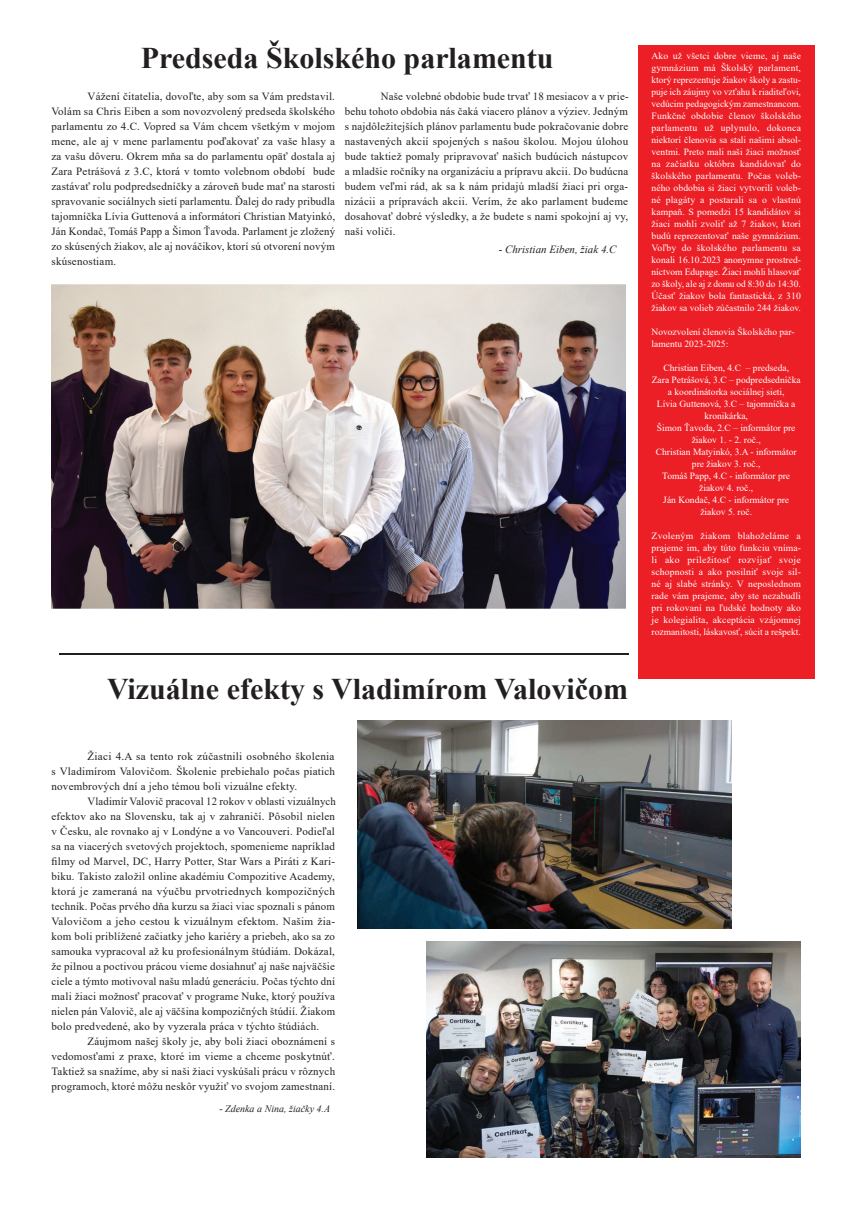
<style>
.page{position:relative;width:859px;height:1208px;background:#fff}
.page>*{position:absolute;margin:0;border:0;box-sizing:border-box;transform-origin:0 0}
.t1{font:700 30px "Times New Roman";color:#231f20}
.t2{font:11px/15px "Times New Roman";letter-spacing:.02em;color:#231f20;text-align:justify}
.t3{font:italic 11px "Times New Roman";color:#231f20}
.t4{font:italic 10px "Times New Roman";color:#231f20}
.t5{font:9.5px/12px "Times New Roman";color:#fff;text-align:justify}
</style>
<div class="page">
<div style="left:638px;top:45px;width:176px;height:633px;background:#ed1f26"></div>
<hr style="left:59px;top:653px;width:569px;height:1px;background:#231f20">
<img style="left:357px;top:720px;width:375px;height:208px">
<img style="left:426px;top:941px;width:375px;height:216px">
<img style="left:52px;top:285px;width:574px;height:323px">
<h1 class="t1" style="left:141px;top:37px;width:414px">Predseda Školského parlamentu</h1>
<p class="t2" style="left:52px;top:88px;width:285px;text-indent:36px">Vážení čitatelia, dovoľte, aby som sa Vám predstavil.<br>Volám sa Chris Eiben a som novozvolený predseda školského parlamentu zo 4.C. Vopred sa Vám chcem všetkým v mojom mene, ale aj v mene parlamentu poďakovať za vaše hlasy a za vašu dôveru. Okrem mňa sa do parlamentu opäť dostala aj Zara Petrášová z 3.C, ktorá v tomto volebnom období bude zastávať rolu podpredsedníčky a zároveň bude mať na starosti spravovanie sociálnych sietí parlamentu. Ďalej do rady pribudla tajomníčka Lívia Guttenová a informátori Christian Matyinkó, Ján Kondač, Tomáš Papp a Šimon Ťavoda. Parlament je zložený zo skúsených žiakov, ale aj nováčikov, ktorí sú otvorení novým skúsenostiam.</p>
<p class="t2" style="left:345px;top:89px;width:285px;text-indent:36px">Naše volebné obdobie bude trvať 18 mesiacov a v prie&shy;behu tohoto obdobia nás čaká viacero plánov a výziev. Jedným s najdôležitejších plánov parlamentu bude pokračovanie dobre nastavených akcií spojených s našou školou. Mojou úlohou bude taktiež pomaly pripravovať našich budúcich nástupcov a mladšie ročníky na organizáciu a prípravu akcii. Do budúcna budem veľmi rád, ak sa k nám pridajú mladší žiaci pri orga&shy;nizácii a prípravách akcii. Verím, že ako parlament budeme dosahovať dobré výsledky, a že budete s nami spokojní aj vy, naši voliči.</p>
<p class="t3" style="left:499px;top:241px;width:119px">- Christian Eiben, žiak 4.C</p>
<h1 class="t1" style="left:107px;top:667px;width:523px">Vizuálne efekty s Vladimírom Valovičom</h1>
<p class="t2" style="left:52px;top:748px;width:285px;text-indent:36px">Žiaci 4.A sa tento rok zúčastnili osobného školenia s Vladimírom Valovičom. Školenie prebiehalo počas piatich novembrových dní a jeho témou boli vizuálne efekty.</p>
<p class="t2" style="left:52px;top:793px;width:286px;text-indent:36px">Vladimír Valovič pracoval 12 rokov v oblasti vizuálnych efektov ako na Slovensku, tak aj v zahraničí. Pôsobil nielen v Česku, ale rovnako aj v Londýne a vo Vancouveri. Podieľal sa na viacerých svetových projektoch, spomenieme napríklad filmy od Marvel, DC, Harry Potter, Star Wars a Piráti z Kari&shy;biku. Takisto založil online akadémiu Compozitive Academy, ktorá je zameraná na výučbu prvotriednych kompozičných techník. Počas prvého dňa kurzu sa žiaci viac spoznali s pánom Valovičom a jeho cestou k vizuálnym efektom. Našim žia&shy;kom boli priblížené začiatky jeho kariéry a priebeh, ako sa zo samouka vypracoval až ku profesionálnym štúdiám. Dokázal, že pilnou a poctivou prácou vieme dosiahnuť aj naše najväčšie ciele a týmto motivoval našu mladú generáciu. Počas týchto dní mali žiaci možnosť pracovať v programe Nuke, ktorý používa nielen pán Valovič, ale aj väčšina kompozičných štúdií. Žiakom bolo predvedené, ako by vyzerala práca v týchto štúdiách.</p>
<p class="t2" style="left:52px;top:1033px;width:285px;text-indent:36px">Záujmom našej školy je, aby boli žiaci oboznámení s vedomosťami z praxe, ktoré im vieme a chceme poskytnúť.<br>Taktiež sa snažíme, aby si naši žiaci vyskúšali prácu v rôznych programoch, ktoré môžu neskôr využiť vo svojom zamestnaní.</p>
<p class="t4" style="left:219px;top:1101px;width:112px">- Zdenka a Nina, žiačky 4.A</p>
<p class="t5" style="left:651px;top:49px;width:151px">Ako už všetci dobre vieme, aj naše gymnázium má Školský parlament, ktorý reprezentuje žiakov školy a zastu&shy;puje ich záujmy vo vzťahu k riaditeľovi, vedúcim pedagogickým zamestnancom.<br>Funkčné obdobie členov školského parlamentu už uplynulo, dokonca niektorí členovia sa stali našimi absol&shy;ventmi. Preto mali naši žiaci možnosť na začiatku októbra kandidovať do školského parlamentu. Počas voleb&shy;ného obdobia si žiaci vytvorili voleb&shy;né plagáty a postarali sa o vlastnú kampaň. S pomedzi 15 kandidátov si žiaci mohli zvoliť až 7 žiakov, ktorí budú reprezentovať naše gymnázium.<br>Voľby do školského parlamentu sa konali 16.10.2023 anonymne prostred&shy;níctvom Edupage. Žiaci mohli hlasovať zo školy, ale aj z domu od 8:30 do 14:30.<br>Účasť žiakov bola fantastická, z 310 žiakov sa volieb zúčastnilo 244 žiakov.</p>
<p class="t5" style="left:651px;top:325px;width:145px">Novozvolení členovia Školského par&shy;lamentu 2023-2025:</p>
<p class="t5" style="left:652px;top:361px;width:150px;text-align:center">Christian Eiben, 4.C – predseda,<br>Zara Petrášová, 3.C – podpredsedníčka a koordinátorka sociálnej sieti,<br>Lívia Guttenová, 3.C – tajomníčka a kronikárka,<br>Šimon Ťavoda, 2.C – informátor pre žiakov 1. - 2. roč.,<br>Christian Matyinkó, 3.A - informátor pre žiakov 3. roč.,<br>Tomáš Papp, 4.C - informátor pre žiakov 4. roč.,<br>Ján Kondač, 4.C - informátor pre žiakov 5. roč.</p>
<p class="t5" style="left:651px;top:529px;width:151px">Zvoleným žiakom blahoželáme a prajeme im, aby túto funkciu vníma&shy;li ako príležitosť rozvíjať svoje schopnosti a ako posilniť svoje sil&shy;né aj slabé stránky. V neposlednom rade vám prajeme, aby ste nezabudli pri rokovaní na ľudské hodnoty ako je kolegialita, akceptácia vzájomnej rozmanitosti, láskavosť, súcit a rešpekt.</p>
</div>
